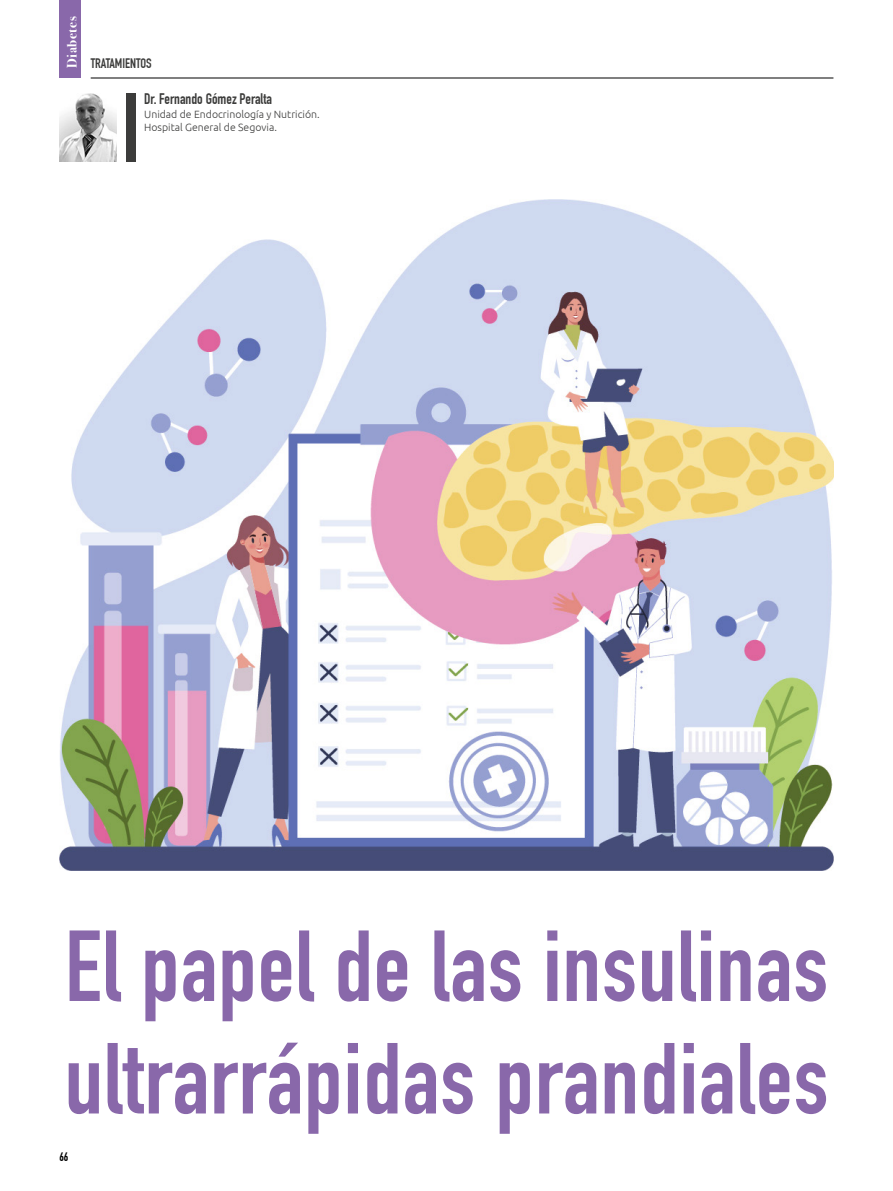
<style>
.page{position:relative;width:893px;height:1191px;background:#fff}
.page>*{position:absolute;margin:0;border:0;box-sizing:border-box;transform-origin:0 0}
.t1{font:99px/112.5px "DIN Engschrift Std";letter-spacing:.01em;color:#8968aa}
.t2{font:15px "DIN Engschrift Std";color:#3c3c3b}
.t3{font:13.5px "DIN Engschrift Std";color:#3c3c3b}
.t4{font:700 13.5px "Bodoni Svty Two ITCTT";letter-spacing:.04em;color:#fff}
.t5{font:12px "DIN Engschrift Std";color:#000}
.t6{font:300 10.5px/13.5px "Ubuntu";color:#3c3c3b}
</style>
<div class="page">
<hr style="left:91px;top:78px;width:742px;height:1px;background:#000">
<div style="left:60px;top:0;width:21px;height:78px;background:#8968aa"></div>
<img style="left:60px;top:94px;width:57px;height:68px">
<div style="left:126px;top:94px;width:9px;height:68px;background:#3c3c3b"></div>
<img style="left:60px;top:200px;width:773px;height:670px">
<p class="t4" style="left:61px;top:68px;width:53px;rotate:-90deg">Diabetes</p>
<p class="t3" style="left:91px;top:55px;width:63px">TRATAMIENTOS</p>
<h2 class="t2" style="left:144px;top:90px;width:129px">Dr. Fernando Gómez Peralta</h2>
<p class="t6" style="left:144px;top:107px;width:177px">Unidad de Endocrinología y Nutrición.<br>Hospital General de Segovia.</p>
<h1 class="t1" style="left:65px;top:910px;width:765px">El papel de las insulinas ultrarrápidas prandiales</h1>
<p class="t5" style="left:60px;top:1149px;width:10px">66</p>
</div>
